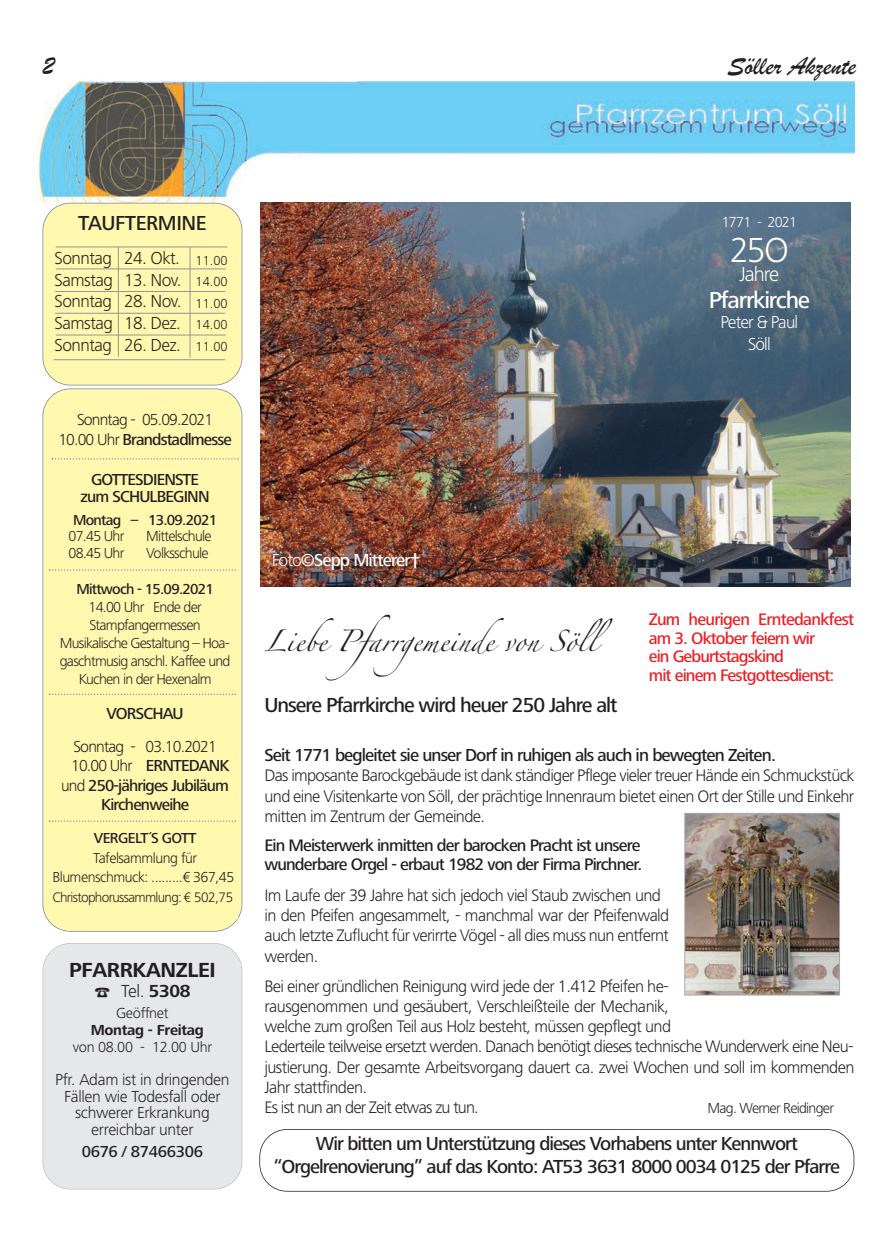
<style>
.page{position:relative;width:893px;height:1255px;background:#fff}
.page>*{position:absolute;margin:0;border:0;box-sizing:border-box;transform-origin:0 0}
.t1{font:300 36px "Frutiger Next LT";color:#fff}
.t2{font:27px "Brush Script";color:#231f20}
.t3{font:500 24px "Frutiger Next LT";letter-spacing:-.05em;color:#fff}
.t4{font:700 21.15px "Frutiger Next LT";letter-spacing:-.02em;color:#231f20}
.t5{font:500 21px "Frutiger Next LT";letter-spacing:-.05em;color:#231f20}
.t6{font:500 21px "Frutiger Next LT";letter-spacing:-.02em;color:#231f20}
.t7{font:300 21px "Frutiger Next LT";letter-spacing:-.05em;color:#fff}
.t8{font:500 19.5px/23.4px "Frutiger Next LT";letter-spacing:-.05em;color:#231f20;text-align:center}
.t9{font:19.5px "Zapfino";color:#231f20}
.t10{font:300 18.15px "Frutiger Next LT";color:#231f20}
.t11{font:300 18px/21.6px "Frutiger Next LT";letter-spacing:-.03em;color:#231f20;text-align:justify}
.t12{font:500 18px "Frutiger Next LT";letter-spacing:-.05em;color:#231f20}
.t13{font:500 18px "Frutiger Next LT";letter-spacing:-.05em;color:#fff}
.t14{font:300 18px/21.6px "Frutiger Next LT";letter-spacing:-.05em;color:#fff;text-align:center}
.t15{font:300 17.25px/20.2px "Frutiger Next LT";letter-spacing:-.035em;color:#231f20}
.t16{font:500 17.25px/18.6px "Frutiger Next LT";letter-spacing:-.05em;color:#231f20}
.t17{font:500 17.25px/18.6px "Frutiger Next LT";letter-spacing:-.05em;color:#ee1d23}
.t18{font:500 16.5px/16.8px "Frutiger Next LT";letter-spacing:-.05em;color:#231f20;text-align:center}
.t19{font:300 16.5px/16.6px "Frutiger Next LT";letter-spacing:-.02em;color:#231f20;text-align:center}
.t20{font:300 16.5px/19.8px "Frutiger Next LT";letter-spacing:-.05em;color:#231f20;text-align:center}
.t21{font:500 16.5px "Frutiger Next LT";letter-spacing:-.02em;color:#231f20}
.t22{font:300 15px/18px "Frutiger Next LT";letter-spacing:-.05em;color:#231f20;text-align:center}
.t23{font:500 15px "Frutiger Next LT";letter-spacing:-.05em;color:#231f20}
.t24{font:300 15px "Frutiger Next LT";letter-spacing:-.02em;color:#231f20}
.t25{font:700 15px "Frutiger Next LT";letter-spacing:-.02em;color:#231f20}
.t26{font:300 15px "Frutiger Next LT";letter-spacing:-.05em;color:#fff}
.t27{font:300 14.25px "Frutiger Next LT";letter-spacing:-.05em;color:#231f20}
.t28{font:300 13.5px/21.6px "Frutiger Next LT";color:#231f20;text-align:justify}
.s1{font-weight:500}
.s2{font-weight:300}
.s3{font-weight:700}
</style>
<div class="page">
<img style="left:35px;top:81px;width:819px;height:122px">
<img style="left:260px;top:203px;width:590px;height:384px">
<svg style="left:43px;top:388px;width:199px;height:543px;background:#faf3b1"></svg>
<div style="left:52px;top:413px;width:186px;height:505px;background:#fff8ae"></div>
<div style="left:43px;top:943px;width:199px;height:246px;background:#e6e7e9"></div>
<svg style="left:43px;top:203px;width:199px;height:182px;background:#f9f3b2"></svg>
<div style="left:55px;top:251px;width:66px;height:123px;background:#fff8ae"></div>
<div style="left:124px;top:251px;width:66px;height:128px;background:#fff8ae"></div>
<div style="left:196px;top:255px;width:36px;height:119px;background:#fff8ae"></div>
<div style="left:59px;top:211px;width:167px;height:30px;background:#fff8ae"></div>
<hr style="left:190px;top:247px;width:1px;height:110px;background:#939598">
<hr style="left:118px;top:247px;width:1px;height:110px;background:#939598">
<hr style="left:56px;top:269px;width:170px;height:1px;background:#939598">
<hr style="left:55px;top:291px;width:170px;height:1px;background:#939598">
<hr style="left:56px;top:247px;width:171px;height:1px;background:#939598">
<hr style="left:54px;top:359px;width:171px;height:1px;background:#939598">
<hr style="left:55px;top:313px;width:170px;height:1px;background:#939598">
<hr style="left:56px;top:335px;width:170px;height:1px;background:#939598">
<img style="left:686px;top:815px;width:152px;height:178px">
<div style="left:684px;top:813px;width:156px;height:182px;border:1px solid #a8a9ad"></div>
<svg style="left:259px;top:1129px;width:595px;height:62px"></svg>
<svg style="left:52px;top:458px;width:187px;height:1px"></svg>
<svg style="left:49px;top:569px;width:187px;height:2px"></svg>
<svg style="left:49px;top:693px;width:187px;height:2px"></svg>
<svg style="left:49px;top:820px;width:187px;height:2px"></svg>
<svg style="left:95px;top:987px;width:14px;height:10px"></svg>
<h2 class="t2" style="left:43px;top:48px;width:13px">2</h2>
<h2 class="t2" style="left:727px;top:48px;width:130px">Söller Akzente</h2>
<p class="t6" style="left:78px;top:215px;width:130px">TAUFTERMINE</p>
<p class="t11" style="left:55px;top:249px;width:60px">Sonntag Samstag Sonntag Samstag Sonntag</p>
<p class="t11" style="left:124px;top:249px;width:57px">24. Okt.</p>
<p class="t11" style="left:124px;top:271px;width:59px">13. Nov.</p>
<p class="t11" style="left:124px;top:292px;width:59px">28. Nov.</p>
<p class="t11" style="left:124px;top:314px;width:59px">18. Dez.</p>
<p class="t11" style="left:124px;top:336px;width:59px">26. Dez.</p>
<p class="t28" style="left:196px;top:251px;width:34px">11.00<br>14.00<br>11.00<br>14.00<br>11.00</p>
<p class="t20" style="left:58px;top:411px;width:175px">Sonntag - 05.09.2021<br>10.00 Uhr <span class="s1">Brandstadlmesse</span></p>
<p class="t18" style="left:81px;top:472px;width:130px">GOTTESDIENSTE zum SCHULBEGINN</p>
<p class="t23" style="left:73px;top:514px;width:146px">Montag – 13.09.2021</p>
<p class="t22" style="left:69px;top:529px;width:57px">07.45 Uhr</p>
<p class="t22" style="left:146px;top:529px;width:67px">Mittelschule</p>
<p class="t22" style="left:69px;top:546px;width:57px">08.45 Uhr</p>
<p class="t22" style="left:146px;top:546px;width:64px">Volksschule</p>
<p class="t23" style="left:76px;top:583px;width:139px">Mittwoch - 15.09.2021</p>
<p class="t22" style="left:60px;top:599px;width:172px">14.00 Uhr Ende der<br>Stampfangermessen<br>Musikalische Gestaltung – Hoa&shy;gaschtmusig anschl. Kaffee und<br>Kuchen in der Hexenalm</p>
<p class="t18" style="left:107px;top:706px;width:78px">VORSCHAU</p>
<p class="t20" style="left:73px;top:738px;width:145px">Sonntag - 03.10.2021</p>
<p class="t18" style="left:71px;top:759px;width:160px"><span class="s2">10.00 Uhr</span> ERNTEDANK</p>
<p class="t18" style="left:61px;top:778px;width:169px"><span class="s2">und</span> 250-jähriges Jubiläum</p>
<p class="t18" style="left:101px;top:798px;width:90px">Kirchenweihe</p>
<p class="t23" style="left:94px;top:833px;width:104px">VERGELT´S GOTT</p>
<p class="t22" style="left:52px;top:849px;width:183px;line-height:19.5px">Tafelsammlung für<br>Blumenschmuck: .........€ 367,45</p>
<p class="t27" style="left:52px;top:892px;width:182px">Christophorussammlung: € 502,75</p>
<p class="t4" style="left:69px;top:963px;width:148px">PFARRKANZLEI</p>
<p class="t10" style="left:121px;top:984px;width:71px">Tel. <span class="s3">5308</span></p>
<p class="t24" style="left:116px;top:1008px;width:54px">Geöffnet</p>
<p class="t25" style="left:91px;top:1025px;width:115px">Montag - Freitag</p>
<p class="t24" style="left:73px;top:1042px;width:141px">von 08.00 - 12.00 Uhr</p>
<p class="t19" style="left:55px;top:1073px;width:176px">Pfr. Adam ist in dringenden<br>Fällen wie Todesfall oder schwerer Erkrankung erreichbar unter</p>
<p class="t21" style="left:82px;top:1145px;width:123px">0676 / 87466306</p>
<p class="t26" style="left:722px;top:217px;width:77px">1771 - 2021</p>
<h1 class="t1" style="left:730px;top:237px;width:61px">25O</h1>
<p class="t7" style="left:740px;top:267px;width:41px">Jahre</p>
<h3 class="t3" style="left:709px;top:292px;width:103px">Pfarrkirche</h3>
<p class="t14" style="left:721px;top:313px;width:79px">Peter &amp; Paul<br>Söll</p>
<p class="t13" style="left:272px;top:554px;width:150px"><span class="s2">Foto</span>©Sepp Mitterer†</p>
<p class="t9" style="left:264px;top:632px;width:350px">Liebe Pfarrgemeinde von Söll</p>
<p class="t17" style="left:649px;top:612px;width:207px">Zum heurigen Erntedankfest am 3. Oktober feiern wir<br>ein Geburtstagskind<br>mit einem Festgottesdienst:</p>
<p class="t5" style="left:264px;top:698px;width:354px">Unsere Pfarrkirche wird heuer 250 Jahre alt</p>
<p class="t12" style="left:264px;top:749px;width:513px">Seit 1771 begleitet sie unser Dorf in ruhigen als auch in bewegten Zeiten.</p>
<p class="t15" style="left:264px;top:767px;width:591px;text-align:justify">Das imposante Barockgebäude ist dank ständiger Pflege vieler treuer Hände ein Schmuckstück und eine Visitenkarte von Söll, der prächtige Innenraum bietet einen Ort der Stille und Einkehr mitten im Zentrum der Gemeinde.</p>
<p class="t16" style="left:264px;top:838px;width:379px">Ein Meisterwerk inmitten der barocken Pracht ist unsere wunderbare Orgel - erbaut 1982 von der Firma Pirchner.</p>
<p class="t15" style="left:264px;top:887px;width:406px">Im Laufe der 39 Jahre hat sich jedoch viel Staub zwischen und in den Pfeifen angesammelt, - manchmal war der Pfeifenwald auch letzte Zuflucht für verirrte Vögel - all dies muss nun entfernt werden.</p>
<p class="t15" style="left:264px;top:978px;width:591px">Bei einer gründlichen Reinigung wird jede der 1.412 Pfeifen he-<br>rausgenommen und gesäubert, Verschleißteile der Mechanik,<br>welche zum großen Teil aus Holz besteht, müssen gepflegt und<br>Lederteile teilweise ersetzt werden. Danach benötigt dieses technische Wunderwerk eine Neu&shy;justierung. Der gesamte Arbeitsvorgang dauert ca. zwei Wochen und soll im kommenden Jahr stattfinden.<br>Es ist nun an der Zeit etwas zu tun.</p>
<p class="t22" style="left:707px;top:1100px;width:128px">Mag. Werner Reidinger</p>
<p class="t8" style="left:274px;top:1133px;width:568px">Wir bitten um Unterstützung dieses Vorhabens unter Kennwort “Orgelrenovierung” auf das Konto: AT53 3631 8000 0034 0125 der Pfarre</p>
</div>
